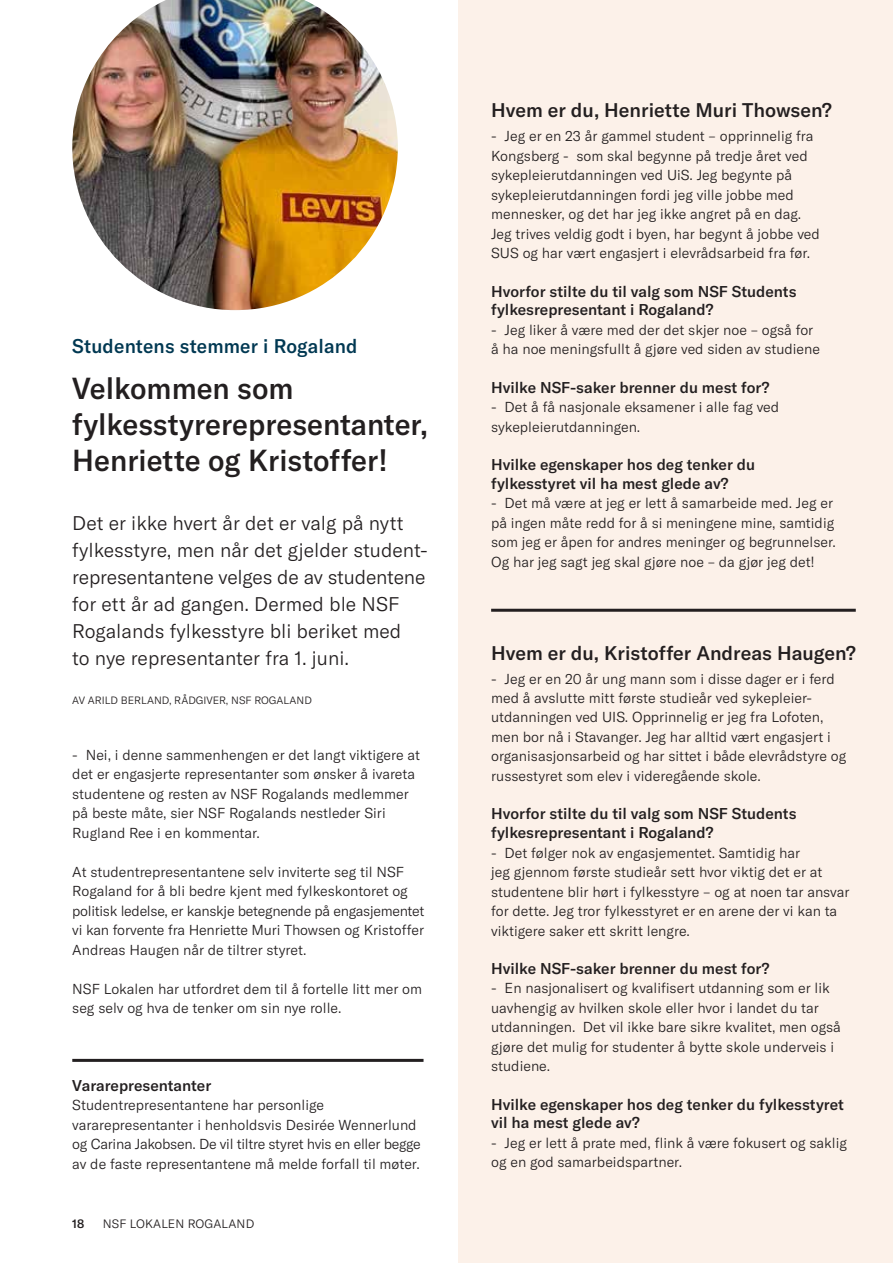
<style>
.page{position:relative;width:893px;height:1263px;background:#fff}
.page>*{position:absolute;margin:0;border:0;box-sizing:border-box;transform-origin:0 0}
.t1{font:500 30px/36px "GT America";color:#231f20}
.t2{font:300 19.5px/27px "GT America";color:#231f20}
.t3{font:500 19.5px "GT America";color:#231f20}
.t4{font:500 19.5px "GT America";letter-spacing:.01em;color:#003852}
.t5{font:500 15.45px/18.8px "GT America";color:#231f20}
.t6{font:300 14.25px/19.5px "GT America";color:#231f20}
.t7{font:300 12px "GT America";letter-spacing:.01em;color:#231f20}
.t8{font:500 12px "GT America";color:#231f20}
.t9{font:300 10.5px "GT America";color:#231f20}
</style>
<div class="page">
<div style="left:459px;top:0;width:434px;height:1263px;background:#fcf1e9"></div>
<hr style="left:491px;top:609px;width:365px;height:3px;background:#231f20">
<img style="left:72px;top:0;width:326px;height:310px">
<hr style="left:72px;top:1059px;width:351px;height:3px;background:#231f20">
<h2 class="t4" style="left:72px;top:334px;width:287px">Studentens stemmer i Rogaland</h2>
<h1 class="t1" style="left:72px;top:371px;width:357px">Velkommen som fylkesstyrerepresentanter,<br>Henriette og Kristoffer!</h1>
<h2 class="t2" style="left:72px;top:510px;width:357px">Det er ikke hvert år det er valg på nytt fylkesstyre, men når det gjelder student&shy;representantene velges de av studentene for ett år ad gangen. Dermed ble NSF Rogalands fylkesstyre bli beriket med<br>to nye representanter fra 1. juni.</h2>
<p class="t9" style="left:72px;top:694px;width:241px">AV ARILD BERLAND, RÅDGIVER, NSF ROGALAND</p>
<p class="t6" style="left:72px;top:745px;width:349px">- Nei, i denne sammenhengen er det langt viktigere at det er engasjerte representanter som ønsker å ivareta studentene og resten av NSF Rogalands medlemmer på beste måte, sier NSF Rogalands nestleder Siri Rugland Ree i en kommentar.</p>
<p class="t6" style="left:72px;top:862px;width:354px">At studentrepresentantene selv inviterte seg til NSF Rogaland for å bli bedre kjent med fylkeskontoret og politisk ledelse, er kanskje betegnende på engasjementet vi kan forvente fra Henriette Muri Thowsen og Kristoffer Andreas Haugen når de tiltrer styret.</p>
<p class="t6" style="left:72px;top:979px;width:351px">NSF Lokalen har utfordret dem til å fortelle litt mer om seg selv og hva de tenker om sin nye rolle.</p>
<p class="t5" style="left:72px;top:1076px;width:141px">Vararepresentanter</p>
<p class="t6" style="left:72px;top:1095px;width:350px">Studentrepresentantene har personlige vararepresentanter i henholdsvis Desirée Wennerlund og Carina Jakobsen. De vil tiltre styret hvis en eller begge av de faste representantene må melde forfall til møter.</p>
<p class="t8" style="left:72px;top:1216px;width:14px">18</p>
<p class="t7" style="left:103px;top:1216px;width:153px">NSF LOKALEN ROGALAND</p>
<h2 class="t3" style="left:491px;top:99px;width:342px">Hvem er du, Henriette Muri Thowsen?</h2>
<p class="t6" style="left:491px;top:127px;width:330px">- Jeg er en 23 år gammel student – opprinnelig fra Kongsberg - som skal begynne på tredje året ved sykepleierutdanningen ved UiS. Jeg begynte på sykepleierutdanningen fordi jeg ville jobbe med mennesker, og det har jeg ikke angret på en dag.<br>Jeg trives veldig godt i byen, har begynt å jobbe ved SUS og har vært engasjert i elevrådsarbeid fra før.</p>
<p class="t5" style="left:491px;top:282px;width:307px">Hvorfor stilte du til valg som NSF Students fylkesrepresentant i Rogaland?</p>
<p class="t6" style="left:491px;top:320px;width:330px">- Jeg liker å være med der det skjer noe – også for å ha noe meningsfullt å gjøre ved siden av studiene</p>
<p class="t5" style="left:491px;top:378px;width:280px">Hvilke NSF-saker brenner du mest for?</p>
<p class="t6" style="left:491px;top:397px;width:290px">- Det å få nasjonale eksamener i alle fag ved sykepleierutdanningen.</p>
<p class="t5" style="left:491px;top:455px;width:266px">Hvilke egenskaper hos deg tenker du fylkesstyret vil ha mest glede av?</p>
<p class="t6" style="left:491px;top:493px;width:346px">- Det må være at jeg er lett å samarbeide med. Jeg er på ingen måte redd for å si meningene mine, samtidig som jeg er åpen for andres meninger og begrunnelser.<br>Og har jeg sagt jeg skal gjøre noe – da gjør jeg det!</p>
<h2 class="t3" style="left:491px;top:641px;width:366px">Hvem er du, Kristoffer Andreas Haugen?</h2>
<p class="t6" style="left:491px;top:669px;width:357px">- Jeg er en 20 år ung mann som i disse dager er i ferd med å avslutte mitt første studieår ved sykepleier&shy;utdanningen ved UIS. Opprinnelig er jeg fra Lofoten, men bor nå i Stavanger. Jeg har alltid vært engasjert i organisasjonsarbeid og har sittet i både elevrådstyre og russestyret som elev i videregående skole.</p>
<p class="t5" style="left:491px;top:804px;width:307px">Hvorfor stilte du til valg som NSF Students fylkesrepresentant i Rogaland?</p>
<p class="t6" style="left:491px;top:843px;width:360px">- Det følger nok av engasjementet. Samtidig har<br>jeg gjennom første studieår sett hvor viktig det er at studentene blir hørt i fylkesstyre – og at noen tar ansvar for dette. Jeg tror fylkesstyret er en arene der vi kan ta viktigere saker ett skritt lengre.</p>
<p class="t5" style="left:491px;top:959px;width:280px">Hvilke NSF-saker brenner du mest for?</p>
<p class="t6" style="left:491px;top:978px;width:351px">- En nasjonalisert og kvalifisert utdanning som er lik uavhengig av hvilken skole eller hvor i landet du tar utdanningen. Det vil ikke bare sikre kvalitet, men også gjøre det mulig for studenter å bytte skole underveis i studiene.</p>
<p class="t5" style="left:491px;top:1094px;width:354px">Hvilke egenskaper hos deg tenker du fylkesstyret vil ha mest glede av?</p>
<p class="t6" style="left:491px;top:1133px;width:357px">- Jeg er lett å prate med, flink å være fokusert og saklig og en god samarbeidspartner.</p>
</div>
